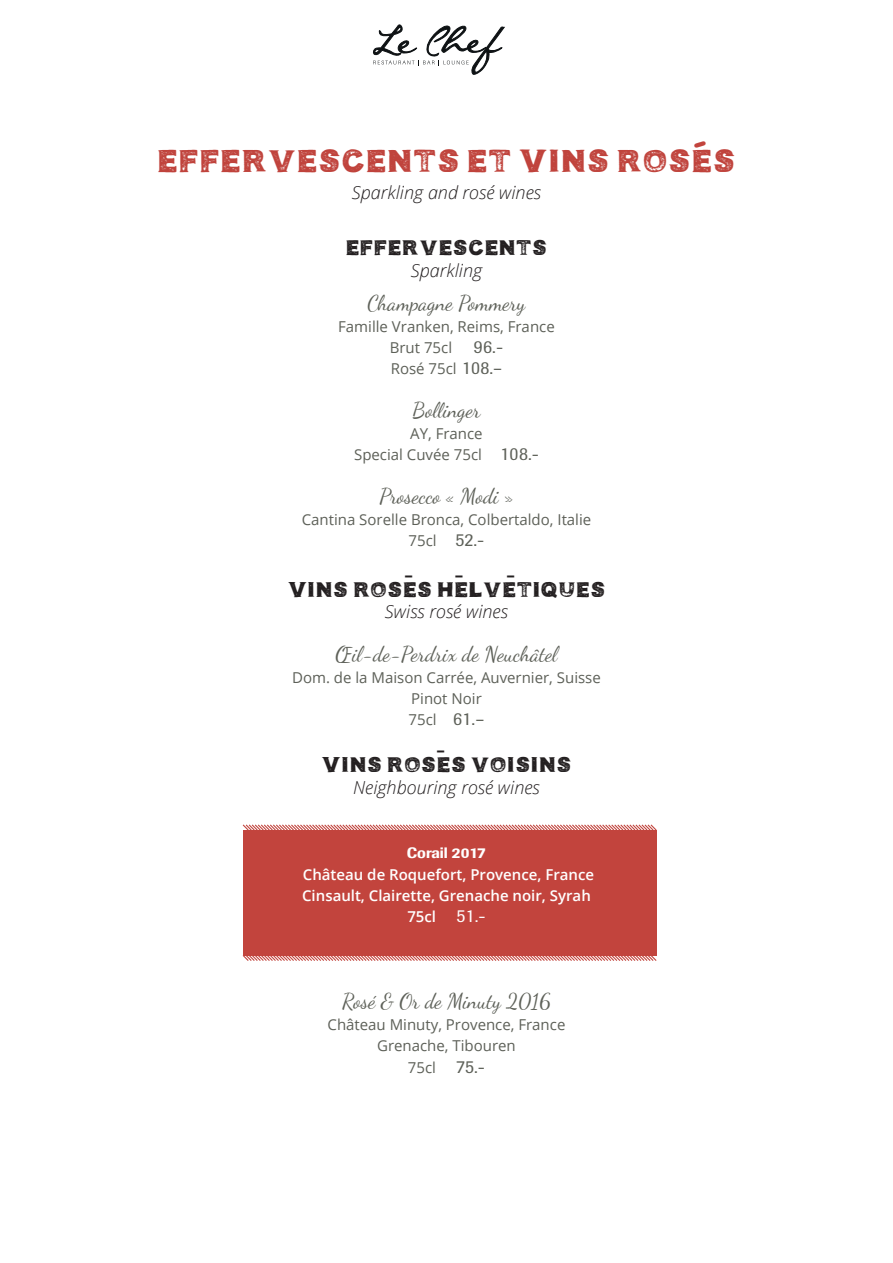
<style>
.page{position:relative;width:893px;height:1263px;background:#fff}
.page>*{position:absolute;margin:0;border:0;box-sizing:border-box;transform-origin:0 0}
.t1{font:31.5px "Lance Serif Rough Regular";color:#c0433c}
.t2{font:21px "Dancing Script";color:#5d6058}
.t3{font:21px "Lance Serif Rough Regular";color:#231f20}
.t4{font:900 21px "Helvetica Neue LT Std";color:#231f20}
.t5{font:italic 300 18px "Open Sans";color:#231f20}
.t6{font:15px/21.5px "Open Sans";color:#5d6058;text-align:center}
.t7{font:600 15px/21.5px "Open Sans";color:#fff;text-align:center}
.t8{font:500 15px "Berthold Imago";color:#fff}
.s1{font-family:"Imago";font-size:18px}
.s2{font-family:"Imago";font-weight:400;font-size:18px}
</style>
<div class="page">
<svg style="left:373px;top:24px;width:132px;height:51px"></svg>
<svg style="left:242px;top:824px;width:415px;height:6px"></svg>
<svg style="left:242px;top:955px;width:415px;height:6px;background:#dc9490"></svg>
<div style="left:243px;top:830px;width:414px;height:125px;background:#c2443d"></div>
<h1 class="t1" style="left:157px;top:143px;width:580px">EFFERVESCENTS ET VINS ROSES</h1>
<p class="t5" style="left:352px;top:180px;width:191px">Sparkling and rosé wines</p>
<h2 class="t3" style="left:345px;top:236px;width:204px">EFFERVESCENTS</h2>
<p class="t5" style="left:411px;top:258px;width:73px">Sparkling</p>
<h2 class="t2" style="left:367px;top:287px;width:159px">Champagne Pommery</h2>
<p class="t6" style="left:338px;top:315px;width:218px">Famille Vranken, Reims, France<br>Brut 75cl <span class="s1">96.-<br></span>Rosé 75cl <span class="s1">108.–</span></p>
<h2 class="t2" style="left:413px;top:394px;width:69px">Bollinger</h2>
<p class="t6" style="left:354px;top:422px;width:186px">AY, France<br>Special Cuvée 75cl <span class="s1">108.-</span></p>
<h2 class="t2" style="left:379px;top:480px;width:136px">Prosecco « Modi »</h2>
<p class="t6" style="left:302px;top:508px;width:291px">Cantina Sorelle Bronca, Colbertaldo, Italie<br>75cl <span class="s1">52.-</span></p>
<h2 class="t4" style="left:406px;top:570px;width:7px">¯</h2>
<h2 class="t4" style="left:456px;top:570px;width:7px">¯</h2>
<h2 class="t4" style="left:508px;top:570px;width:7px">¯</h2>
<h2 class="t3" style="left:287px;top:577px;width:320px">VINS ROSES HELVETIQUES</h2>
<p class="t5" style="left:385px;top:599px;width:125px">Swiss rosé wines</p>
<h2 class="t2" style="left:336px;top:638px;width:223px">Œil-de-Perdrix de Neuchâtel</h2>
<p class="t6" style="left:292px;top:666px;width:310px">Dom. de la Maison Carrée, Auvernier, Suisse<br>Pinot Noir<br>75cl <span class="s1">61.–</span></p>
<h2 class="t3" style="left:321px;top:752px;width:252px">VINS ROSES VOISINS</h2>
<p class="t5" style="left:353px;top:775px;width:188px">Neighbouring rosé wines</p>
<h2 class="t4" style="left:438px;top:744px;width:7px">¯</h2>
<p class="t8" style="left:407px;top:844px;width:81px">Corail 2017</p>
<p class="t7" style="left:302px;top:863px;width:293px">Château de Roquefort, Provence, France<br>Cinsault, Clairette, Grenache noir, Syrah<br>75cl <span class="s2">51.-</span></p>
<h2 class="t2" style="left:342px;top:985px;width:210px">Rosé &amp; Or de Minuty 2016</h2>
<p class="t6" style="left:328px;top:1013px;width:239px">Château Minuty, Provence, France<br>Grenache, Tibouren<br>75cl <span class="s1">75.-</span></p>
</div>
